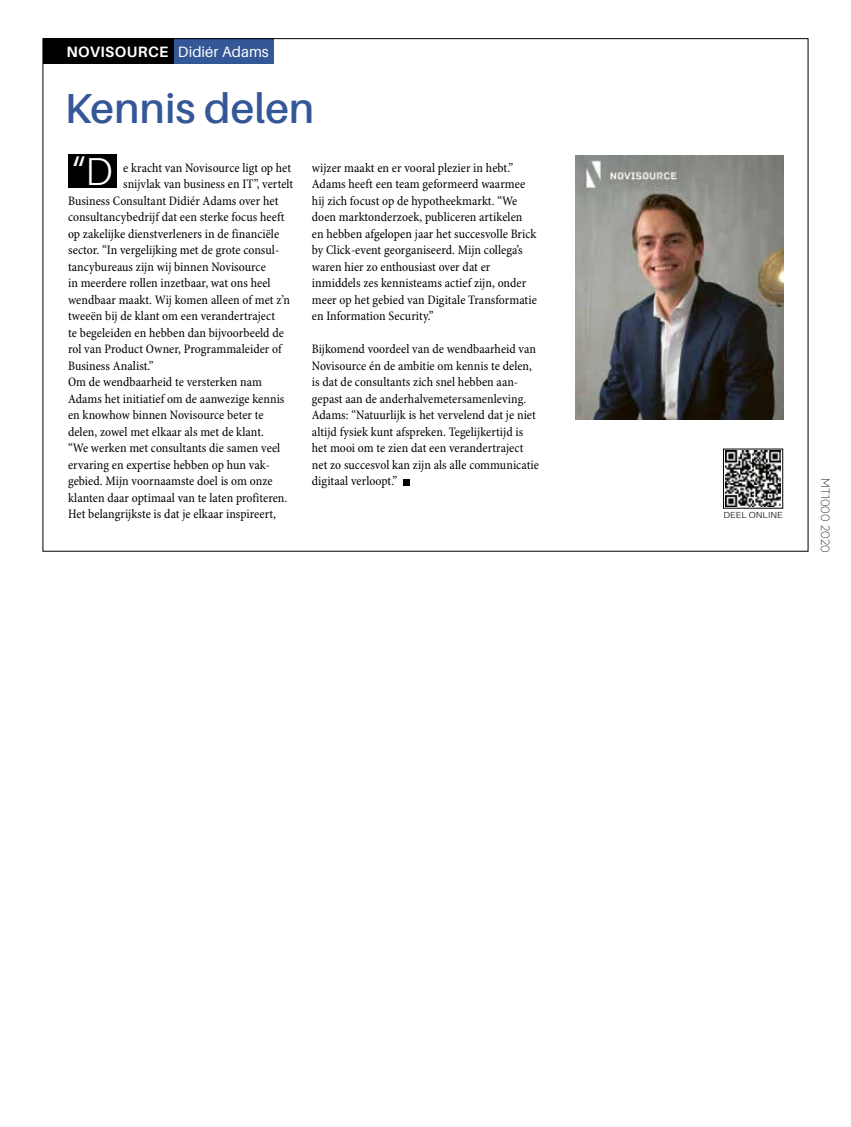
<style>
.page{position:relative;width:851px;height:1127px;background:#fff}
.page>*{position:absolute;margin:0;border:0;box-sizing:border-box;transform-origin:0 0}
.t1{font:600 42px "Aileron";color:#345797}
.t2{font:300 39px "Aileron";color:#fff}
.t3{font:15px "Aileron";letter-spacing:.005em;color:#fff}
.t4{font:condensed 13.05px/16.5px "Minion Pro";letter-spacing:.005em;color:#000}
.t5{font:200 12px "Gilroy";letter-spacing:.01em;color:#000}
.t6{font:300 8.7px "Aileron";letter-spacing:.01em;color:#000;scale:1.09 1}
.s1{font-weight:700}
</style>
<div class="page">
<div style="left:43px;top:38px;width:131px;height:26px;background:#000"></div>
<div style="left:174px;top:38px;width:100px;height:26px;background:#345797"></div>
<svg style="left:403px;top:479px;width:6px;height:6px"></svg>
<img style="left:725px;top:451px;width:55px;height:55px">
<div style="left:723px;top:449px;width:59px;height:59px;border:1px solid #000"></div>
<img style="left:575px;top:155px;width:208px;height:265px">
<div style="left:68px;top:155px;width:49px;height:33px;background:#000"></div>
<p class="t3" style="left:66px;top:43px;width:204px"><span class="s1">NOVISOURCE</span> Didiér Adams</p>
<h1 class="t1" style="left:65px;top:85px;width:251px">Kennis delen</h1>
<h2 class="t2" style="left:72px;top:150px;width:42px">“D</h2>
<p class="t4" style="left:123px;top:160px;width:169px">e kracht van Novisource ligt op het</p>
<p class="t4" style="left:123px;top:176px;width:172px">snijvlak van business en IT”, vertelt</p>
<p class="t4" style="left:68px;top:193px;width:212px">Business Consultant Didiér Adams over het</p>
<p class="t4" style="left:68px;top:209px;width:218px">consultancybedrijf dat een sterke focus heeft</p>
<p class="t4" style="left:68px;top:226px;width:213px">op zakelijke dienstverleners in de financiële</p>
<p class="t4" style="left:68px;top:242px;width:212px">sector. “In vergelijking met de grote consul-</p>
<p class="t4" style="left:68px;top:259px;width:199px">tancybureaus zijn wij binnen Novisource</p>
<p class="t4" style="left:68px;top:275px;width:204px">in meerdere rollen inzetbaar, wat ons heel</p>
<p class="t4" style="left:68px;top:292px;width:223px">wendbaar maakt. Wij komen alleen of met z’n</p>
<p class="t4" style="left:68px;top:308px;width:208px">tweeën bij de klant om een verandertraject</p>
<p class="t4" style="left:68px;top:325px;width:217px">te begeleiden en hebben dan bijvoorbeeld de</p>
<p class="t4" style="left:68px;top:341px;width:215px">rol van Product Owner, Programmaleider of</p>
<p class="t4" style="left:68px;top:358px;width:87px">Business Analist.”</p>
<p class="t4" style="left:68px;top:374px;width:195px">Om de wendbaarheid te versterken nam</p>
<p class="t4" style="left:68px;top:391px;width:218px">Adams het initiatief om de aanwezige kennis</p>
<p class="t4" style="left:68px;top:407px;width:197px">en knowhow binnen Novisource beter te</p>
<p class="t4" style="left:68px;top:424px;width:197px">delen, zowel met elkaar als met de klant.</p>
<p class="t4" style="left:68px;top:440px;width:214px">“We werken met consultants die samen veel</p>
<p class="t4" style="left:68px;top:457px;width:203px">ervaring en expertise hebben op hun vak-</p>
<p class="t4" style="left:68px;top:473px;width:206px">gebied. Mijn voornaamste doel is om onze</p>
<p class="t4" style="left:68px;top:490px;width:221px">klanten daar optimaal van te laten profiteren.</p>
<p class="t4" style="left:68px;top:506px;width:209px">Het belangrijkste is dat je elkaar inspireert,</p>
<p class="t4" style="left:312px;top:160px;width:226px">wijzer maakt en er vooral plezier in hebt.” Adams heeft een team geformeerd waarmee hij zich focust op de hypotheekmarkt. “We doen marktonderzoek, publiceren artikelen en hebben afgelopen jaar het succesvolle Brick by Click-event georganiseerd. Mijn collega’s waren hier zo enthousiast over dat er inmiddels zes kennisteams actief zijn, onder meer op het gebied van Digitale Transformatie en Information Security.”</p>
<p class="t4" style="left:312px;top:341px;width:228px">Bijkomend voordeel van de wendbaarheid van Novisource én de ambitie om kennis te delen, is dat de consultants zich snel hebben aan&shy;gepast aan de anderhalvemetersamenleving.<br>Adams: “Natuurlijk is het vervelend dat je niet altijd fysiek kunt afspreken. Tegelijkertijd is het mooi om te zien dat een verandertraject net zo succesvol kan zijn als alle communicatie digitaal verloopt.”</p>
<p class="t6" style="left:723px;top:510px;width:56px">DEEL ONLINE</p>
<p class="t5" style="left:832px;top:478px;width:76px;rotate:90deg">MT1000 2020</p>
</div>
